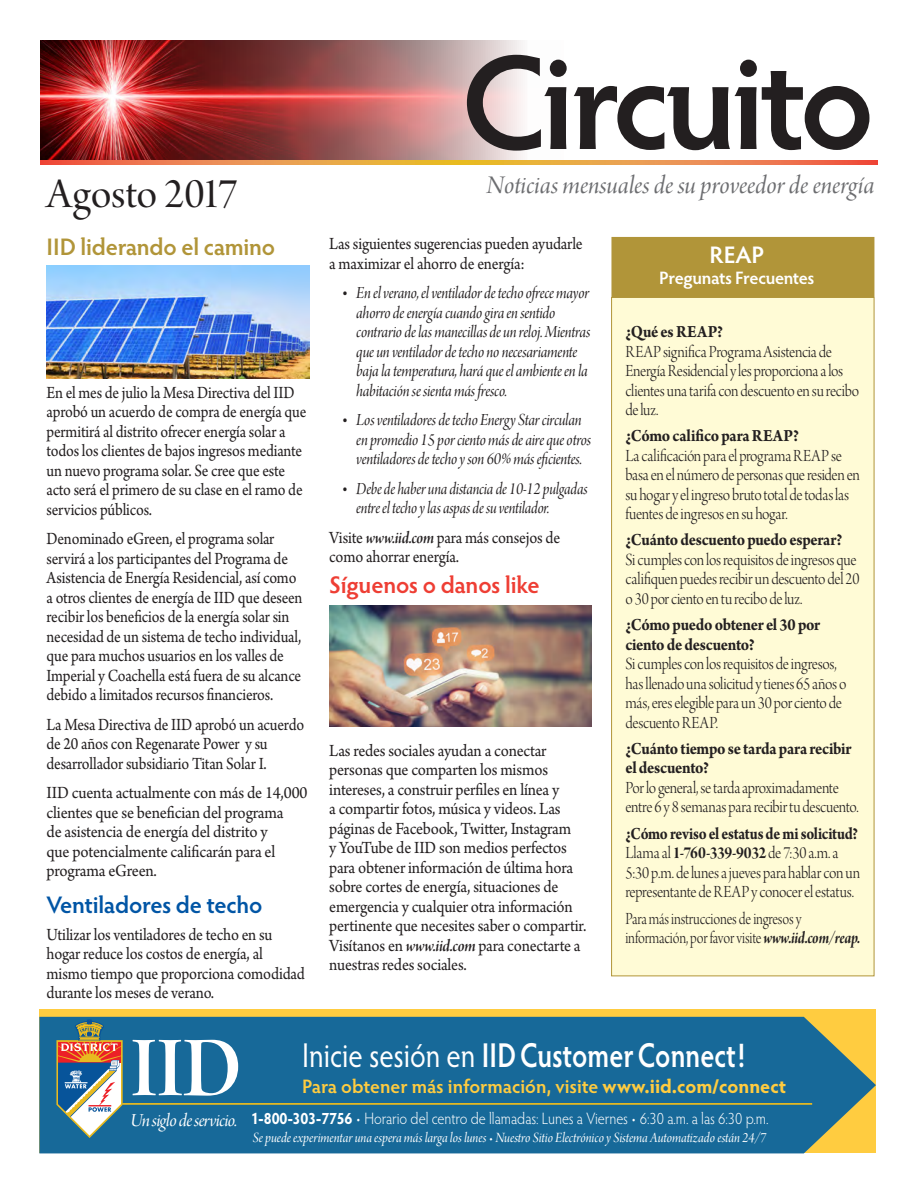
<style>
.page{position:relative;width:918px;height:1188px;background:#fff}
.page>*{position:absolute;margin:0;border:0;box-sizing:border-box;transform-origin:0 0}
.t1{font:600 135px "Hypatia Sans Pro";letter-spacing:-.045em;color:#231f20}
.t2{font:90.9px "Arno Pro Smbd Display";color:#fff;scale:.95 1}
.t3{font:45px "Arno Pro Display";letter-spacing:-.005em;color:#231f20}
.t4{font:600 34.5px "Hypatia Sans Pro";letter-spacing:.005em;color:#fff;scale:.8 1}
.t5{font:27px "Arno Pro Italic Display";color:#6c6d70}
.t6{font:600 24px "Hypatia Sans Pro";letter-spacing:-.01em;color:#b19539}
.t7{font:600 24px "Hypatia Sans Pro";letter-spacing:-.01em;color:#0155a5}
.t8{font:600 24px "Hypatia Sans Pro";letter-spacing:-.01em;color:#ee3e34}
.t9{font:600 24px "Hypatia Sans Pro";color:#fff}
.t10{font:600 19.5px "Hypatia Sans Pro";letter-spacing:-.005em;color:#ffcc40}
.t11{font:19.5px "Arno Pro Italic Display";letter-spacing:-.03em;color:#fff}
.t12{font:18px/19.5px "Arno Pro Light Display";letter-spacing:-.02em;color:#231f20;scale:.9 1}
.t13{font:18px/19.5px "Arno Pro";letter-spacing:-.01em;color:#231f20;scale:.88 1}
.t14{font:18px/19.5px "Arno Pro";letter-spacing:-.01em;color:#231f20;scale:.92 1}
.t15{font:18px/19.5px "Arno Pro Italic Display";letter-spacing:-.015em;color:#231f20;scale:.9 1}
.t16{font:18px/19.5px "Arno Pro";letter-spacing:-.01em;color:#231f20;scale:.9 1}
.t17{font:18px/19.5px "Arno Pro";letter-spacing:-.01em;color:#231f20;scale:.93 1}
.t18{font:18px/19.5px "Arno Pro Italic Display";letter-spacing:-.015em;color:#231f20;scale:.88 1}
.t19{font:18px/19.5px "Arno Pro Light Display";letter-spacing:-.02em;color:#231f20;scale:.83 1}
.t20{font:600 18px "Hypatia Sans Pro";letter-spacing:-.02em;color:#fff}
.t21{font:300 16.5px "Hypatia Sans Pro";letter-spacing:-.005em;color:#fff;scale:.88 1}
.t22{font:15px "Arno Pro Italic Display";letter-spacing:-.005em;color:#fff;scale:.93 1}
.s1{font-family:"Myriad Pro"}
.s2{font-family:"Arno Pro Smbd Italic Display"}
.s3{font-family:"Arno Pro";font-weight:700}
.s4{font-family:"Arno Pro Bold Display"}
.s5{font-family:"Arno Pro Bold Italic Display"}
.s6{font-weight:400}
.s7{font-weight:700}
</style>
<div class="page">
<img style="left:41px;top:40px;width:519px;height:121px">
<svg style="left:40px;top:161px;width:838px;height:4px;background:#eb8f46"></svg>
<div style="left:39px;top:1009px;width:837px;height:143px;background:#ffcc40"></div>
<div style="left:39px;top:1017px;width:837px;height:136px;background:#176999"></div>
<svg style="left:56px;top:1020px;width:67px;height:118px;background:#868e90"></svg>
<hr style="left:122px;top:1103px;width:690px;height:2px;background:#e8ba20">
<img style="left:47px;top:266px;width:262px;height:112px">
<img style="left:329px;top:605px;width:263px;height:122px">
<div style="left:612px;top:297px;width:262px;height:679px;background:#fffbd6"></div>
<div style="left:611px;top:297px;width:263px;height:679px;border:1px solid #b19539"></div>
<div style="left:611px;top:237px;width:263px;height:60px;background:#b19539"></div>
<p class="t3" style="left:47px;top:170px;width:193px">Agosto 2017</p>
<p class="t6" style="left:47px;top:230px;width:230px">IID liderando el camino</p>
<p class="t13" style="left:47px;top:384px;width:297px">En el mes de julio la Mesa Directiva del IID aprobó un acuerdo de compra de energía que permitirá al distrito ofrecer energía solar a todos los clientes de bajos ingresos mediante un nuevo programa solar. Se cree que este acto será el primero de su clase en el ramo de servicios públicos.</p>
<p class="t13" style="left:47px;top:530px;width:292px">Denominado eGreen, el programa solar servirá a los participantes del Programa de Asistencia de Energía Residencial, así como a otros clientes de energía de IID que deseen recibir los beneficios de la energía solar sin necesidad de un sistema de techo individual, que para muchos usuarios en los valles de Imperial y Coachella está fuera de su alcance debido a limitados recursos financieros.</p>
<p class="t13" style="left:47px;top:715px;width:294px">La Mesa Directiva de IID aprobó un acuerdo de 20 años con Regenarate Power y su desarrollador subsidiario Titan Solar I.</p>
<p class="t17" style="left:47px;top:784px;width:282px">IID cuenta actualmente con más de 14,000 clientes que se benefician del programa<br>de asistencia de energía del distrito y<br>que potencialmente calificarán para el programa eGreen.</p>
<p class="t7" style="left:47px;top:888px;width:217px">Ventiladores de techo</p>
<p class="t16" style="left:47px;top:925px;width:289px">Utilizar los ventiladores de techo en su hogar reduce los costos de energía, al mismo tiempo que proporciona comodidad durante los meses de verano.</p>
<p class="t1" style="left:461px;top:9px;width:415px">Circuito</p>
<p class="t5" style="left:487px;top:170px;width:389px">Noticias mensuales de su proveedor de energía</p>
<p class="t16" style="left:329px;top:235px;width:283px">Las siguientes sugerencias pueden ayudarle a maximizar el ahorro de energía:</p>
<p class="t15" style="left:356px;top:284px;width:262px;text-indent:-14px"><span class="s1">•</span> En el verano, el ventilador de techo ofrece mayor ahorro de energía cuando gira en sentido contrario de las manecillas de un reloj. Mientras que un ventilador de techo no necesariamente baja la temperatura, hará que el ambiente en la habitación se sienta más fresco.</p>
<p class="t15" style="left:356px;top:411px;width:262px;text-indent:-14px"><span class="s1">•</span> Los ventiladores de techo Energy Star circulan en promedio 15 por ciento más de aire que otros ventiladores de techo y son 60% más eficientes.</p>
<p class="t18" style="left:356px;top:480px;width:264px;text-indent:-14px"><span class="s1">•</span> Debe de haber una distancia de 10-12 pulgadas entre el techo y las aspas de su ventilador.</p>
<p class="t16" style="left:329px;top:528px;width:258px">Visite <span class="s2">www.iid.com</span> para más consejos de como ahorrar energía.</p>
<p class="t8" style="left:329px;top:568px;width:212px">Síguenos o danos like</p>
<p class="t14" style="left:329px;top:742px;width:281px">Las redes sociales ayudan a conectar personas que comparten los mismos intereses, a construir perfiles en línea y<br>a compartir fotos, música y videos. Las páginas de Facebook, Twitter, Instagram<br>y YouTube de IID son medios perfectos para obtener información de última hora sobre cortes de energía, situaciones de emergencia y cualquier otra información pertinente que necesites saber o compartir.<br>Visítanos en <span class="s2">www.iid.com</span> para conectarte a nuestras redes sociales.</p>
<p class="t9" style="left:710px;top:238px;width:56px">REAP</p>
<p class="t20" style="left:659px;top:266px;width:157px">Pregunats Frecuentes</p>
<p class="t12" style="left:625px;top:323px;width:261px"><span class="s3">¿Qué es REAP?<br></span>REAP significa Programa Asistencia de<br>Energía Residencial y les proporciona a los clientes una tarifa con descuento en su recibo de luz.</p>
<p class="t12" style="left:625px;top:427px;width:262px"><span class="s3">¿Cómo califico para REAP?<br></span>La calificación para el programa REAP se basa en el número de personas que residen en su hogar y el ingreso bruto total de todas las fuentes de ingresos en su hogar.</p>
<p class="t12" style="left:625px;top:532px;width:262px"><span class="s3">¿Cuánto descuento puedo esperar?<br></span>Si cumples con los requisitos de ingresos que califiquen puedes recibir un descuento del 20 o 30 por ciento en tu recibo de luz.</p>
<p class="t12" style="left:625px;top:616px;width:247px"><span class="s3">¿Cómo puedo obtener el 30 por ciento de descuento?<br></span>Si cumples con los requisitos de ingresos, has llenado una solicitud y tienes 65 años o más, eres elegible para un 30 por ciento de descuento REAP.</p>
<p class="t12" style="left:625px;top:740px;width:261px"><span class="s3">¿Cuánto tiempo se tarda para recibir el descuento?<br></span>Por lo general, se tarda aproximadamente entre 6 y 8 semanas para recibir tu descuento.</p>
<p class="t12" style="left:625px;top:825px;width:262px"><span class="s3">¿Cómo reviso el estatus de mi solicitud?<br></span>Llama al <span class="s4">1-760-339-9032</span> de 7:30 a.m. a 5:30 p.m. de lunes a jueves para hablar con un representante de REAP y conocer el estatus.</p>
<p class="t19" style="left:625px;top:910px;width:284px">Para más instrucciones de ingresos y información, por favor visite <span class="s5">www.iid.com/reap.</span></p>
<p class="t2" style="left:131px;top:1018px;width:119px">IID</p>
<p class="t11" style="left:131px;top:1110px;width:108px">Un siglo de servicio.</p>
<p class="t4" style="left:302px;top:1032px;width:555px"><span class="s6">Inicie sesión en</span> IID Customer Connect!</p>
<p class="t10" style="left:302px;top:1073px;width:486px">Para obtener más información, visite <span class="s7">www.iid.com/connect</span></p>
<p class="t21" style="left:251px;top:1107px;width:590px"><span class="s7">1-800-303-7756</span> • Horario del centro de llamadas: Lunes a Viernes • 6:30 a.m. a las 6:30 p.m.</p>
<p class="t22" style="left:253px;top:1129px;width:554px">Se puede experimentar una espera más larga los lunes • Nuestro Sitio Electrónico y Sistema Automatizado están 24/7</p>
</div>
